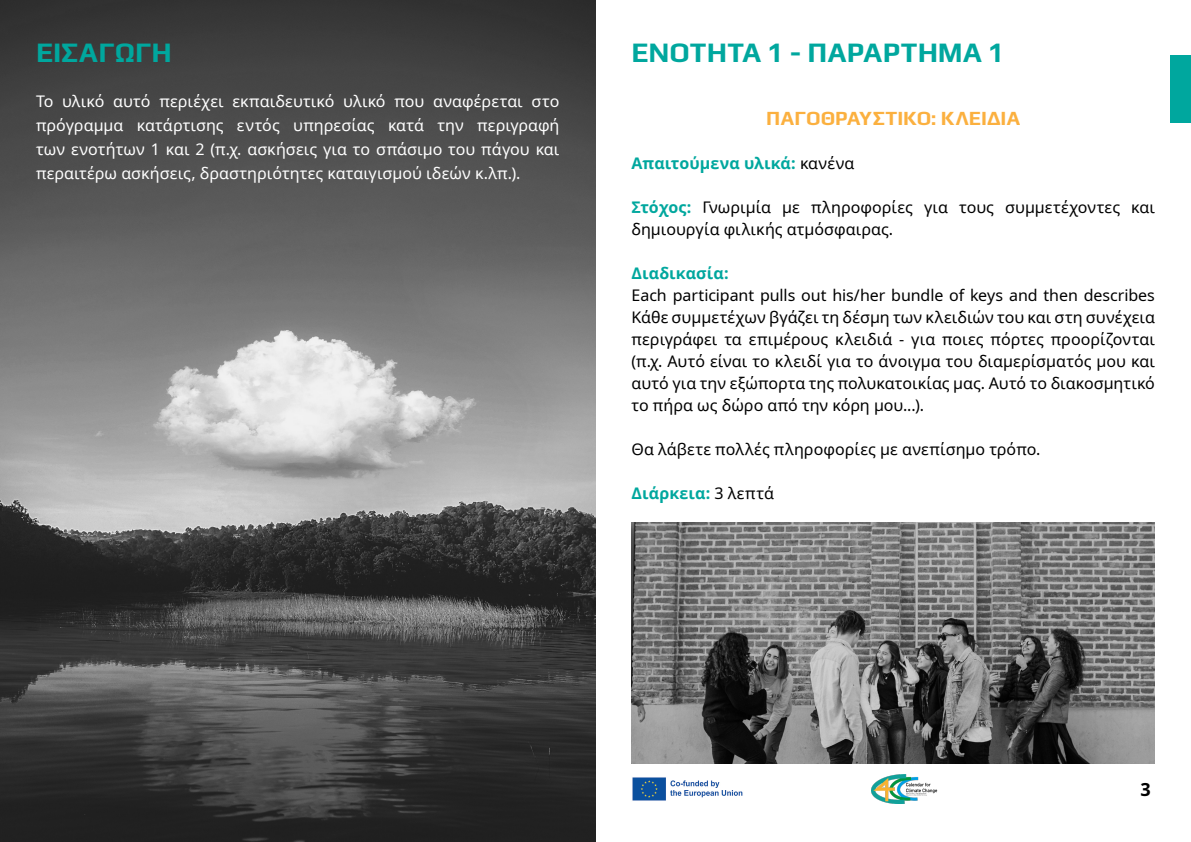
<style>
.page{position:relative;width:1191px;height:842px;background:#fff}
.page>*{position:absolute;margin:0;border:0;box-sizing:border-box;transform-origin:0 0}
.t1{font:700 28px "Play";color:#00a79e}
.t2{font:700 20px "Play";letter-spacing:.01em;color:#fbb03f}
.t3{font:700 18px "Noto Sans";color:#000}
.t4{font:16px/22px "Noto Sans";letter-spacing:.005em;color:#000}
.t5{font:16px/24px "Noto Sans";letter-spacing:.005em;color:#fff;text-align:justify}
.t6{font:700 16px "Noto Sans";letter-spacing:.005em;color:#00a79e}
.s1{font-weight:400;color:#000}
.s2{font-weight:700;color:#00a79e}
</style>
<div class="page">
<img style="left:632px;top:777px;width:111px;height:24px">
<img style="left:871px;top:774px;width:66px;height:29px">
<div style="left:1170px;top:55px;width:21px;height:68px;background:#00a79e"></div>
<img style="left:0;top:0;width:595px;height:842px">
<img style="left:631px;top:522px;width:524px;height:241px">
<h1 class="t1" style="left:36px;top:33px;width:137px">EΙΣΑΓΩΓΉ</h1>
<p class="t5" style="left:36px;top:90px;width:525px">Το υλικό αυτό περιέχει εκπαιδευτικό υλικό που αναφέρεται στο πρόγραμμα κατάρτισης εντός υπηρεσίας κατά την περιγραφή των ενοτήτων 1 και 2 (π.χ. ασκήσεις για το σπάσιμο του πάγου και περαιτέρω ασκήσεις, δραστηριότητες καταιγισμού ιδεών κ.λπ.).</p>
<h1 class="t1" style="left:631px;top:33px;width:374px">ΕΝΌΤΗΤΑ 1 - ΠΑΡΆΡΤΗΜΑ 1</h1>
<p class="t2" style="left:766px;top:104px;width:255px">ΠΑΓΟΘΡΑΥΣΤΙΚΌ: ΚΛΕΙΔΙΆ</p>
<p class="t6" style="left:631px;top:152px;width:224px">Απαιτούμενα υλικά: <span class="s1">κανένα</span></p>
<p class="t4" style="left:631px;top:197px;width:525px"><span class="s2">Στόχος:</span> Γνωριμία με πληροφορίες για τους συμμετέχοντες και δημιουργία φιλικής ατμόσφαιρας.</p>
<p class="t6" style="left:631px;top:262px;width:99px">Διαδικασία:</p>
<p class="t4" style="left:631px;top:285px;width:525px;text-align:justify">Each participant pulls out his/her bundle of keys and then describes Κάθε συμμετέχων βγάζει τη δέσμη των κλειδιών του και στη συνέχεια περιγράφει τα επιμέρους κλειδιά - για ποιες πόρτες προορίζονται (π.χ. Αυτό είναι το κλειδί για το άνοιγμα του διαμερίσματός μου και αυτό για την εξώπορτα της πολυκατοικίας μας. Αυτό το διακοσμητικό το πήρα ως δώρο από την κόρη μου...).</p>
<p class="t4" style="left:631px;top:439px;width:410px">Θα λάβετε πολλές πληροφορίες με ανεπίσημο τρόπο.</p>
<p class="t6" style="left:631px;top:482px;width:144px">Διάρκεια: <span class="s1">3 λεπτά</span></p>
<p class="t3" style="left:1140px;top:776px;width:12px">3</p>
</div>
